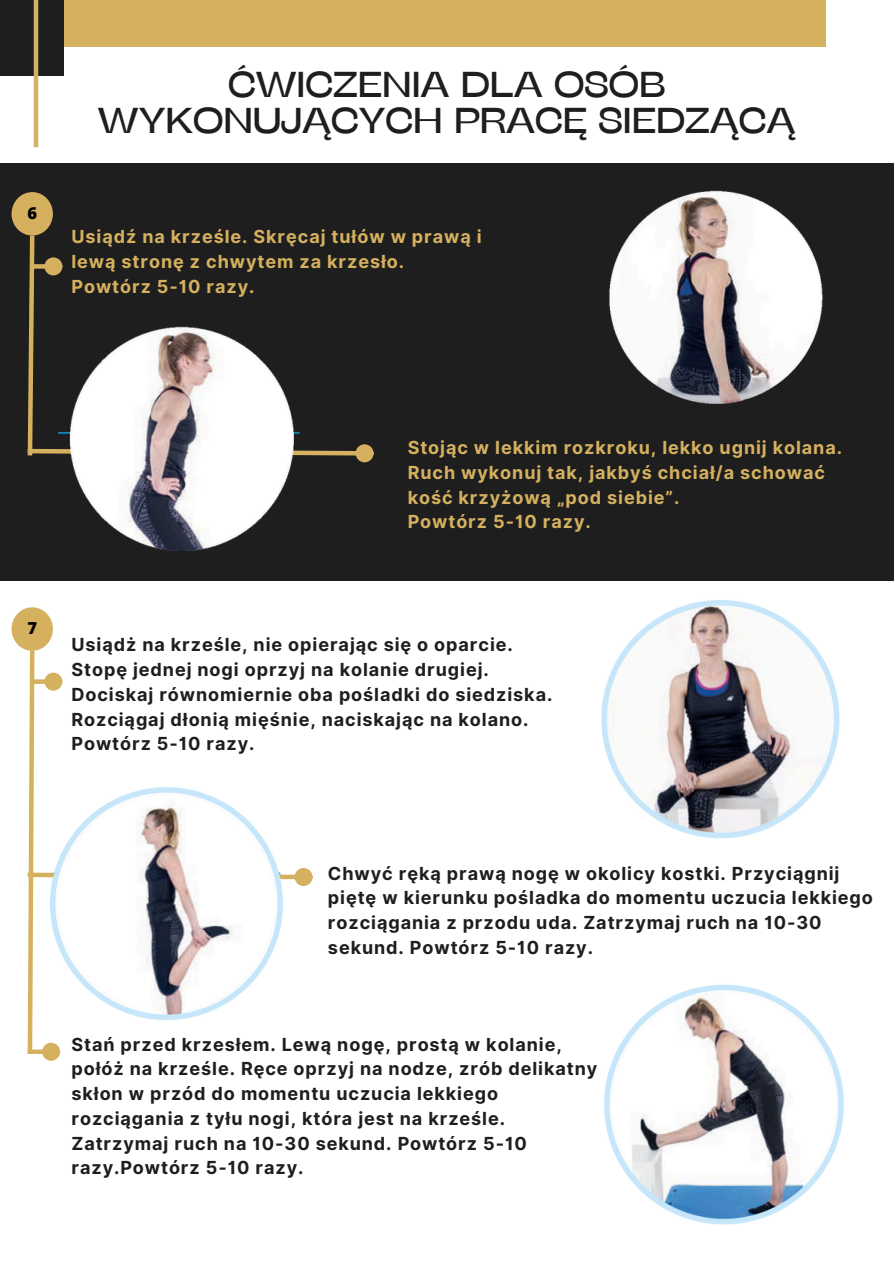
<style>
.page{position:relative;width:894px;height:1264px;background:#fff}
.page>*{position:absolute;margin:0;border:0;box-sizing:border-box;transform-origin:0 0}
.t1{font:36px/36px "Stinger Wide";color:#1e1e1e;text-align:center}
.t2{font:700 18px/24.8px "Inter";letter-spacing:.05em;color:#1e1e1e}
.t3{font:700 18px/24.8px "Inter";letter-spacing:.05em;color:#d5b15f}
.t4{font:800 16.5px "Open Sans";color:#000}
</style>
<div class="page">
<div style="left:0;top:0;width:825px;height:47px;background:#d5b15f"></div>
<div style="left:0;top:0;width:64px;height:76px;background:#1e1e1e"></div>
<hr style="left:34px;top:0;width:4px;height:147px;background:#d5b15f">
<div style="left:0;top:163px;width:893px;height:417px;background:#1e1e1e"></div>
<div style="left:12px;top:192px;width:41px;height:43px;background:#d5b15f;border-radius:50%"></div>
<svg style="left:23px;top:231px;width:40px;height:225px"></svg>
<div style="left:357px;top:446px;width:14px;height:14px;background:#d5b15f;border-radius:50%"></div>
<div style="left:355px;top:444px;width:18px;height:18px;border:4px solid #d5b15f;border-radius:50%"></div>
<img style="left:609px;top:190px;width:214px;height:214px">
<img style="left:36px;top:284px;width:323px;height:297px">
<div style="left:12px;top:607px;width:41px;height:43px;background:#d5b15f;border-radius:50%"></div>
<svg style="left:23px;top:646px;width:40px;height:412px"></svg>
<img style="left:532px;top:580px;width:340px;height:259px">
<img style="left:25px;top:771px;width:288px;height:263px">
<svg style="left:28px;top:1049px;width:14px;height:4px"></svg>
<div style="left:44px;top:1044px;width:14px;height:14px;background:#d5b15f;border-radius:50%"></div>
<div style="left:42px;top:1042px;width:18px;height:18px;border:4px solid #d5b15f;border-radius:50%"></div>
<img style="left:604px;top:984px;width:240px;height:241px">
<h1 class="t4" style="left:27px;top:201px;width:11px">6</h1>
<p class="t1" style="left:98px;top:65px;width:698px">ĆWICZENIA DLA OSÓB<br>WYKONUJĄCYCH PRACĘ SIEDZĄCĄ</p>
<p class="t3" style="left:71px;top:224px;width:411px">Usiądź na krześle. Skręcaj tułów w prawą i lewą stronę z chwytem za krzesło.</p>
<p class="t3" style="left:71px;top:274px;width:185px">Powtórz 5-10 razy.</p>
<p class="t3" style="left:407px;top:435px;width:436px">Stojąc w lekkim rozkroku, lekko ugnij kolana.</p>
<p class="t3" style="left:407px;top:460px;width:418px">Ruch wykonuj tak, jakbyś chciał/a schować kość krzyżową „pod siebie”.</p>
<p class="t3" style="left:407px;top:509px;width:185px">Powtórz 5-10 razy.</p>
<p class="t4" style="left:27px;top:616px;width:11px">7</p>
<p class="t2" style="left:71px;top:632px;width:482px">Usiądż na krześle, nie opierając się o oparcie.<br>Stopę jednej nogi oprzyj na kolanie drugiej.<br>Dociskaj równomiernie oba pośladki do siedziska.</p>
<p class="t2" style="left:71px;top:706px;width:458px">Rozciągaj dłonią mięśnie, naciskając na kolano.<br>Powtórz 5-10 razy.</p>
<p class="t2" style="left:328px;top:860px;width:546px">Chwyć ręką prawą nogę w okolicy kostki. Przyciągnij piętę w kierunku pośladka do momentu uczucia lekkiego rozciągania z przodu uda. Zatrzymaj ruch na 10-30 sekund. Powtórz 5-10 razy.</p>
<p class="t2" style="left:71px;top:1031px;width:527px">Stań przed krzesłem. Lewą nogę, prostą w kolanie, połóż na krześle. Ręce oprzyj na nodze, zrób delikatny skłon w przód do momentu uczucia lekkiego rozciągania z tyłu nogi, która jest na krześle.<br>Zatrzymaj ruch na 10-30 sekund. Powtórz 5-10 razy.Powtórz 5-10 razy.</p>
</div>
